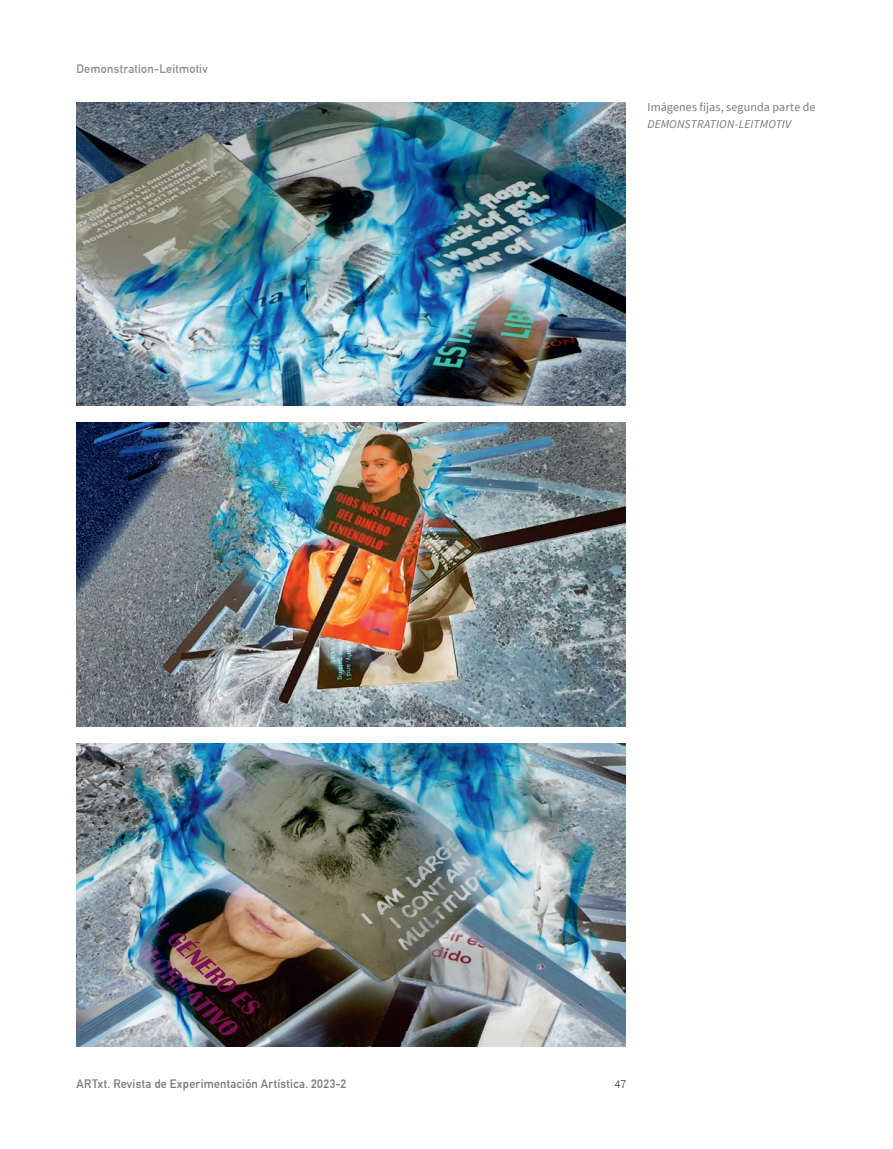
<style>
.page{position:relative;width:893px;height:1149px;background:#fff}
.page>*{position:absolute;margin:0;border:0;box-sizing:border-box;transform-origin:0 0}
.t1{font:700 12px "DIN Alternate";letter-spacing:.025em;color:#76787b}
.t2{font:12px "Source Sans Pro";letter-spacing:.01em;color:#76787b}
.t3{font:700 12px "DIN Alternate";letter-spacing:.02em;color:#8f8e82}
.t4{font:italic 12px "Source Sans Pro";letter-spacing:.01em;color:#76787b}
.t5{font:300 12px "Source Sans Pro";color:#000208}
</style>
<div class="page">
<img style="left:77px;top:102px;width:549px;height:304px">
<img style="left:77px;top:422px;width:549px;height:304px">
<img style="left:77px;top:743px;width:549px;height:303px">
<p class="t3" style="left:77px;top:60px;width:133px">Demonstration-Leitmotiv</p>
<p class="t2" style="left:647px;top:100px;width:170px">Imágenes fijas, segunda parte de</p>
<p class="t4" style="left:647px;top:116px;width:145px">DEMONSTRATION-LEITMOTIV</p>
<p class="t1" style="left:77px;top:1074px;width:271px">ARTxt. Revista de Experimentación Artística. 2023-2</p>
<p class="t5" style="left:615px;top:1076px;width:13px">47</p>
</div>
